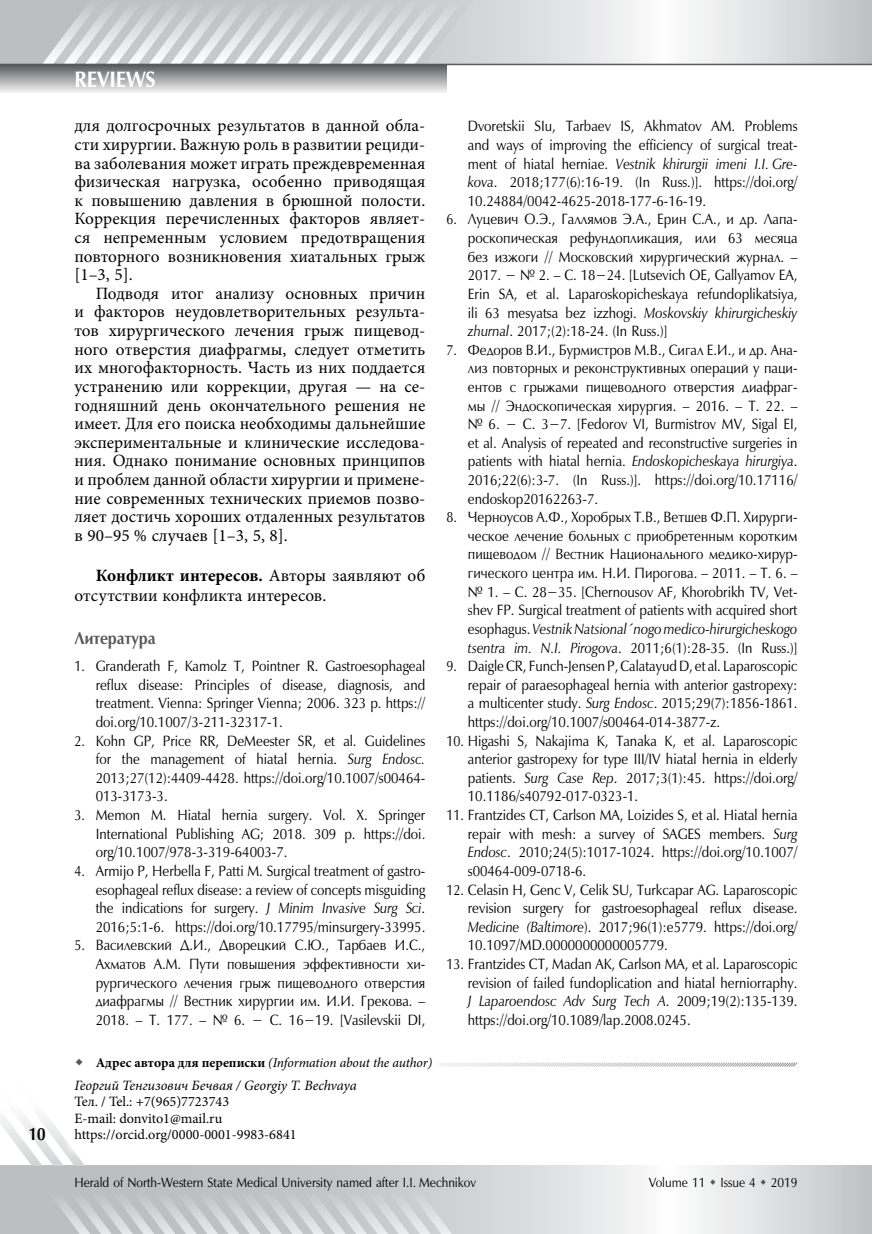
<style>
.page{position:relative;width:872px;height:1234px;background:#fff}
.page>*{position:absolute;margin:0;border:0;box-sizing:border-box;transform-origin:0 0}
.t1{font:700 22.5px "Optimum AP";color:#fff;scale:.9 1}
.t2{font:700 18px "Optimum AP";color:#000;scale:.85 1}
.t3{font:17.25px/18.6px "Minion Pro";color:#000;text-align:justify}
.t4{font:700 17.25px "Optimum AP";color:#58595b;scale:.9 1}
.t5{font:15px/18.6px "Optimum AP";color:#000;text-align:justify;scale:.85 1}
.t6{font:15px/18.6px "Optimum AP";color:#000;text-align:justify;scale:.9 1}
.t7{font:14.25px/16.5px "Minion Pro";color:#000}
.t8{font:italic 14.25px "Minion Pro";letter-spacing:-.005em;color:#000}
.t9{font:13.5px "Optimum AP";color:#000;scale:.9 1}
.t10{font:italic 13.5px "Minion Pro";letter-spacing:-.01em;color:#000}
.s1{font-weight:700}
.s2{font-style:italic}
.s3{font-weight:700;font-style:normal}
</style>
<div class="page">
<svg style="left:0;top:0;width:872px;height:64px"></svg>
<svg style="left:468px;top:1165px;width:404px;height:68px"></svg>
<div style="left:0;top:64px;width:446px;height:30px;background:linear-gradient(to bottom,#555658,#f4f4f4)"></div>
<svg style="left:43px;top:0;width:446px;height:64px;background:#d1d2d4"></svg>
<hr style="left:0;top:64px;width:872px;height:1px;background:#58595b">
<svg style="left:0;top:1116px;width:468px;height:117px"></svg>
<div style="left:60px;top:1130px;width:32px;height:28px;background:#fff;opacity:.75"></div>
<svg style="left:439px;top:1062px;width:359px;height:5px"></svg>
<svg style="left:710px;top:1178px;width:5px;height:6px"></svg>
<svg style="left:761px;top:1178px;width:5px;height:6px"></svg>
<p class="t2" style="left:29px;top:1124px;width:21px">10</p>
<h1 class="t1" style="left:74px;top:67px;width:27px">REVIEWS</h1>
<p class="t3" style="left:74px;top:117px;width:352px">для долгосрочных результатов в данной обла&shy;сти хирургии. Важную роль в развитии рециди&shy;ва заболевания может играть преждевременная физическая нагрузка, особенно приводящая к повышению давления в брюшной полости.<br>Коррекция перечисленных факторов являет&shy;ся непременным условием предотвращения повторного возникновения хиатальных грыж [1–3, 5].</p>
<p class="t3" style="left:74px;top:284px;width:352px;text-indent:21px">Подводя итог анализу основных причин и факторов неудовлетворительных результа&shy;тов хирургического лечения грыж пищевод&shy;ного отверстия диафрагмы, следует отметить их многофакторность. Часть из них поддается устранению или коррекции, другая — на се&shy;годняшний день окончательного решения не имеет. Для его поиска необходимы дальнейшие экспериментальные и клинические исследова&shy;ния. Однако понимание основных принципов и проблем данной области хирургии и примене&shy;ние современных технических приемов позво&shy;ляет достичь хороших отдаленных результатов в 90–95 % случаев [1–3, 5, 8].</p>
<p class="t3" style="left:74px;top:565px;width:352px;line-height:20.2px;text-indent:21px"><span class="s1">Конфликт интересов.</span> Авторы заявляют об отсутствии конфликта интересов.</p>
<p class="t4" style="left:74px;top:628px;width:92px">ЛИТЕРАТУРА</p>
<p class="t5" style="left:96px;top:657px;width:389px;text-indent:-21px">1. Granderath F, Kamolz T, Pointner R. Gastroesophageal reflux disease: Principles of disease, diagnosis, and treatment. Vienna: Springer Vienna; 2006. 323 р. https:// doi.org/10.1007/3-211-32317-1.</p>
<p class="t5" style="left:96px;top:731px;width:389px;text-indent:-21px">2. Kohn GP, Price RR, DeMeester SR, et al. Guidelines for the management of hiatal hernia. <span class="s2">Surg Endosc.<br></span>2013;27(12):4409-4428. https://doi.org/10.1007/s00464- 013-3173-3.</p>
<p class="t5" style="left:96px;top:806px;width:389px;text-indent:-21px">3. Memon M. Hiatal hernia surgery. Vol. X. Springer International Publishing AG; 2018. 309 p. https://doi. org/10.1007/978-3-319-64003-7.</p>
<p class="t5" style="left:96px;top:862px;width:389px;text-indent:-21px">4. Armijo P, Herbella F, Patti M. Surgical treatment of gastro&shy;esophageal reflux disease: a review of concepts misguiding the indications for surgery. <span class="s2">J Minim Invasive Surg Sci</span>.<br>2016;5:1-6. https://doi.org/10.17795/minsurgery-33995.</p>
<p class="t5" style="left:96px;top:936px;width:389px;text-indent:-21px">5. Василевский Д.И., Дворецкий С.Ю., Тарбаев И.С., Ахматов А.М. Пути повышения эффективности хи&shy;рургического лечения грыж пищеводного отверстия диафрагмы // Вестник хирургии им. И.И. Грекова. – 2018. – Т. 177. – № 6. − С. 16−19. [Vasilevskii DI,</p>
<p class="t10" style="left:96px;top:1053px;width:338px"><span class="s3">Адрес автора для переписки</span> (Information about the author)</p>
<p class="t8" style="left:74px;top:1075px;width:284px">Георгий Тенгизович Бечвая / Georgiy T. Bechvaya</p>
<p class="t7" style="left:74px;top:1093px;width:224px">Тел. / Tel.: +7(965)7723743<br>E-mail: donvito1@mail.ru https://orcid.org/0000-0001-9983-6841</p>
<p class="t6" style="left:468px;top:118px;width:368px">Dvoretskii SIu, Tarbaev IS, Akhmatov AM. Problems and ways of improving the efficiency of surgical treat&shy;ment of hiatal herniae. <span class="s2">Vestnik khirurgii imeni I.I. Gre&shy;kova</span>. 2018;177(6):16-19. (In Russ.)]. https://doi.org/ 10.24884/0042-4625-2018-177-6-16-19.</p>
<p class="t5" style="left:468px;top:211px;width:389px;text-indent:-21px">6. Луцевич О.Э., Галлямов Э.А., Ерин С.А., и др. Лапа&shy;роскопическая рефундопликация, или 63 месяца без изжоги // Московский хирургический журнал. – 2017. − № 2. – С. 18−24. [Lutsevich OE, Gallyamov EA, Erin SA, et al. Laparoskopicheskaya refundoplikatsiya, ili 63 mesyatsa bez izzhogi. <span class="s2">Moskovskiy khirurgicheskiy zhurnal</span>. 2017;(2):18-24. (In Russ.)]</p>
<p class="t5" style="left:468px;top:341px;width:389px;text-indent:-21px">7. Федоров В.И., Бурмистров М.В., Сигал Е.И., и др. Ана&shy;лиз повторных и реконструктивных операций у паци&shy;ентов с грыжами пищеводного отверстия диафраг&shy;мы // Эндоскопическая хирургия. – 2016. – Т. 22. – № 6. − С. 3−7. [Fedorov VI, Burmistrov MV, Sigal EI, et al. Analysis of repeated and reconstructive surgeries in patients with hiatal hernia. <span class="s2">Endoskopicheskaya hirurgiya</span>.<br>2016;22(6):3-7. (In Russ.)]. https://doi.org/10.17116/ endoskop20162263-7.</p>
<p class="t5" style="left:468px;top:508px;width:389px;text-indent:-21px">8. Черноусов А.Ф., Хоробрых Т.В., Ветшев Ф.П. Хирурги&shy;ческое лечение больных с приобретенным коротким пищеводом // Вестник Национального медико-хирур&shy;гического центра им. Н.И. Пирогова. – 2011. – Т. 6. – № 1. – С. 28−35. [Chernousov AF, Khorobrikh TV, Vet&shy;shev FP. Surgical treatment of patients with acquired short esophagus. <span class="s2">Vestnik Natsional´nogo medico-hirurgicheskogo tsentra im. N.I. Pirogova</span>. 2011;6(1):28-35. (In Russ.)]</p>
<p class="t5" style="left:468px;top:657px;width:389px;text-indent:-21px">9. Daigle CR, Funch-Jensen P, Calatayud D, et al. Laparoscopic repair of paraesophageal hernia with anterior gastropexy: a multicenter study. <span class="s2">Surg Endosc</span>. 2015;29(7):1856-1861. https://doi.org/10.1007/s00464-014-3877-z.</p>
<p class="t5" style="left:468px;top:731px;width:389px;text-indent:-21px">10. Higashi S, Nakajima K, Tanaka K, et al. Laparoscopic anterior gastropexy for type III/IV hiatal hernia in elderly patients. <span class="s2">Surg Case Rep</span>. 2017;3(1):45. https://doi.org/ 10.1186/s40792-017-0323-1.</p>
<p class="t5" style="left:468px;top:806px;width:389px;text-indent:-21px">11. Frantzides CT, Carlson MA, Loizides S, et al. Hiatal hernia repair with mesh: a survey of SAGES members. <span class="s2">Surg Endosc</span>. 2010;24(5):1017-1024. https://doi.org/10.1007/ s00464-009-0718-6.</p>
<p class="t5" style="left:468px;top:880px;width:389px;text-indent:-21px">12. Celasin H, Genc V, Celik SU, Turkcapar AG. Laparoscopic revision surgery for gastroesophageal reflux disease.<br><span class="s2">Medicine (Baltimore</span>). 2017;96(1):e5779. https://doi.org/ 10.1097/MD.0000000000005779.</p>
<p class="t5" style="left:468px;top:955px;width:389px;text-indent:-21px">13. Frantzides CT, Madan AK, Carlson MA, et al. Laparoscopic revision of failed fundoplication and hiatal herniorraphy.<br><span class="s2">J Laparoendosc Adv Surg Tech A</span>. 2009;19(2):135-139. https://doi.org/10.1089/lap.2008.0245.</p>
<p class="t9" style="left:74px;top:1175px;width:448px">Herald of North-Western State Medical University named after I.I. Mechnikov</p>
<p class="t9" style="left:648px;top:1175px;width:167px">Volume 11 Issue 4 2019</p>
</div>
